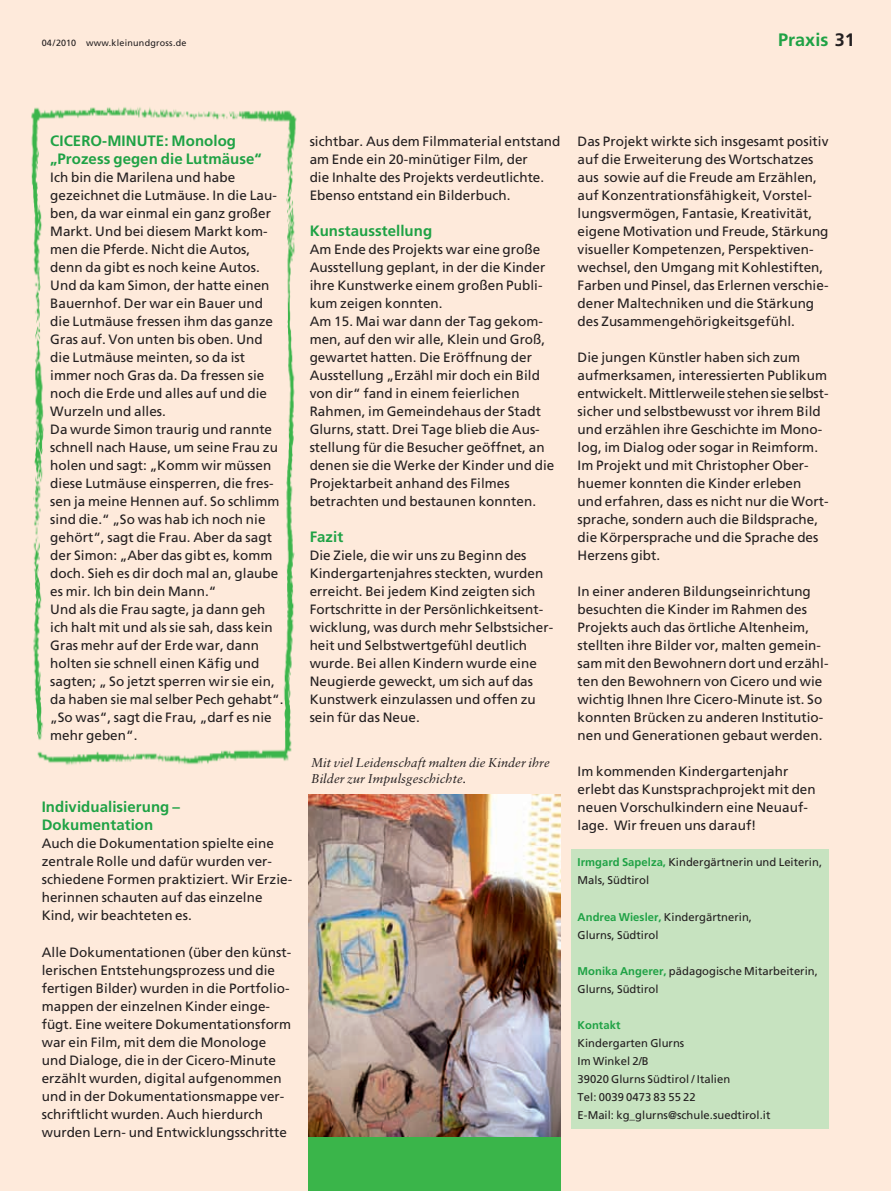
<style>
.page{position:relative;width:891px;height:1191px;background:#fff}
.page>*{position:absolute;margin:0;border:0;box-sizing:border-box;transform-origin:0 0}
.t1{font:700 18px "Frutiger";letter-spacing:.005em;color:#1fa245}
.t2{font:700 15px/18px "Frutiger";letter-spacing:.005em;color:#1fa245}
.t3{font:13.5px/18px "Frutiger";letter-spacing:.005em;color:#231f20}
.t4{font:italic 12.75px/15.8px "Sabon";letter-spacing:.005em;color:#231f20}
.t5{font:11.25px/18px "Frutiger";letter-spacing:.005em;color:#231f20}
.t6{font:700 11.25px "Frutiger";letter-spacing:.005em;color:#1fa245}
.t7{font:9px "Frutiger";letter-spacing:.025em;color:#231f20}
.s1{color:#231f20}
.s2{font-weight:700;color:#1fa245}
</style>
<div class="page">
<div style="left:0;top:0;width:891px;height:1190px;background:#feeadb"></div>
<div style="left:571px;top:848px;width:257px;height:280px;background:#c7e3c0"></div>
<img style="left:31px;top:107px;width:266px;height:658px">
<div style="left:308px;top:1131px;width:252px;height:59px;background:#3ab54a"></div>
<img style="left:308px;top:794px;width:252px;height:342px">
<p class="t7" style="left:42px;top:39px;width:146px">04 /2010 www.kleinundgross.de</p>
<h1 class="t1" style="left:778px;top:32px;width:78px">Praxis <span class="s1">31</span></h1>
<p class="t2" style="left:50px;top:133px;width:213px">CICERO-MINUTE: Monolog „Prozess gegen die Lutmäuse“</p>
<p class="t3" style="left:50px;top:169px;width:235px">Ich bin die Marilena und habe gezeichnet die Lutmäuse. In die Lau&shy;ben, da war einmal ein ganz großer<br>Markt. Und bei diesem Markt kom&shy;men die Pferde. Nicht die Autos, denn da gibt es noch keine Autos.<br>Und da kam Simon, der hatte einen<br>Bauernhof. Der war ein Bauer und die Lutmäuse fressen ihm das ganze<br>Gras auf. Von unten bis oben. Und die Lutmäuse meinten, so da ist immer noch Gras da. Da fressen sie noch die Erde und alles auf und die<br>Wurzeln und alles.<br>Da wurde Simon traurig und rannte schnell nach Hause, um seine Frau zu holen und sagt: „Komm wir müssen diese Lutmäuse einsperren, die fres&shy;sen ja meine Hennen auf. So schlimm sind die.“ „So was hab ich noch nie gehört“, sagt die Frau. Aber da sagt der Simon: „Aber das gibt es, komm doch. Sieh es dir doch mal an, glaube es mir. Ich bin dein Mann.“<br>Und als die Frau sagte, ja dann geh ich halt mit und als sie sah, dass kein<br>Gras mehr auf der Erde war, dann holten sie schnell einen Käfig und sagten; „ So jetzt sperren wir sie ein, da haben sie mal selber Pech gehabt“. „So was“, sagt die Frau, „darf es nie mehr geben“.</p>
<p class="t2" style="left:42px;top:799px;width:140px">Individualisierung –<br>Dokumentation</p>
<p class="t3" style="left:42px;top:835px;width:252px">Auch die Dokumentation spielte eine zentrale Rolle und dafür wurden ver&shy;schiedene Formen praktiziert. Wir Erzie&shy;herinnen schauten auf das einzelne Kind, wir beachteten es.</p>
<p class="t3" style="left:42px;top:943px;width:251px">Alle Dokumentationen (über den künst&shy;lerischen Entstehungsprozess und die fertigen Bilder) wurden in die Portfolio&shy;mappen der einzelnen Kinder einge&shy;fügt. Eine weitere Dokumentationsform war ein Film, mit dem die Monologe und Dialoge, die in der Cicero-Minute erzählt wurden, digital aufgenommen und in der Dokumentationsmappe ver&shy;schriftlicht wurden. Auch hierdurch wurden Lern- und Entwicklungsschritte</p>
<p class="t3" style="left:310px;top:133px;width:252px">sichtbar. Aus dem Filmmaterial entstand am Ende ein 20-minütiger Film, der<br>die Inhalte des Projekts verdeutlichte.<br>Ebenso entstand ein Bilderbuch.</p>
<p class="t2" style="left:310px;top:223px;width:124px">Kunstausstellung</p>
<p class="t3" style="left:310px;top:241px;width:246px">Am Ende des Projekts war eine große Ausstellung geplant, in der die Kinder ihre Kunstwerke einem großen Publi&shy;kum zeigen konnten.<br>Am 15. Mai war dann der Tag gekom&shy;men, auf den wir alle, Klein und Groß, gewartet hatten. Die Eröffnung der Ausstellung „Erzähl mir doch ein Bild von dir“ fand in einem feierlichen Rahmen, im Gemeindehaus der Stadt Glurns, statt. Drei Tage blieb die Aus&shy;stellung für die Besucher geöffnet, an denen sie die Werke der Kinder und die Projektarbeit anhand des Filmes betrachten und bestaunen konnten.</p>
<p class="t2" style="left:310px;top:529px;width:35px">Fazit</p>
<p class="t3" style="left:310px;top:547px;width:245px">Die Ziele, die wir uns zu Beginn des Kindergartenjahres steckten, wurden erreicht. Bei jedem Kind zeigten sich Fortschritte in der Persönlichkeitsent&shy;wicklung, was durch mehr Selbstsicher&shy;heit und Selbstwertgefühl deutlich wurde. Bei allen Kindern wurde eine Neugierde geweckt, um sich auf das Kunstwerk einzulassen und offen zu sein für das Neue.</p>
<p class="t4" style="left:311px;top:755px;width:240px">Mit viel Leidenschaft malten die Kinder ihre<br>Bilder zur Impulsgeschichte.</p>
<p class="t3" style="left:578px;top:133px;width:252px">Das Projekt wirkte sich insgesamt positiv auf die Erweiterung des Wortschatzes aus sowie auf die Freude am Erzählen, auf Konzentrationsfähigkeit, Vorstel&shy;lungsvermögen, Fantasie, Kreativität, eigene Motivation und Freude, Stärkung visueller Kompetenzen, Perspektiven&shy;wechsel, den Umgang mit Kohlestiften, Farben und Pinsel, das Erlernen verschie&shy;dener Maltechniken und die Stärkung des Zusammengehörigkeitsgefühl.</p>
<p class="t3" style="left:578px;top:349px;width:252px">Die jungen Künstler haben sich zum aufmerksamen, interessierten Publikum entwickelt. Mittlerweile stehen sie selbst&shy;sicher und selbstbewusst vor ihrem Bild und erzählen ihre Geschichte im Mono&shy;log, im Dialog oder sogar in Reimform.<br>Im Projekt und mit Christopher Ober&shy;huemer konnten die Kinder erleben und erfahren, dass es nicht nur die Wort&shy;sprache, sondern auch die Bildsprache, die Körpersprache und die Sprache des Herzens gibt.</p>
<p class="t3" style="left:578px;top:583px;width:252px">In einer anderen Bildungseinrichtung besuchten die Kinder im Rahmen des Projekts auch das örtliche Altenheim, stellten ihre Bilder vor, malten gemein&shy;sam mit den Bewohnern dort und erzähl&shy;ten den Bewohnern von Cicero und wie wichtig Ihnen Ihre Cicero-Minute ist. So konnten Brücken zu anderen Institutio&shy;nen und Genera tionen gebaut werden.</p>
<p class="t3" style="left:578px;top:763px;width:240px">Im kommenden Kindergartenjahr erlebt das Kunstsprachprojekt mit den neuen Vorschulkindern eine Neuauf&shy;lage. Wir freuen uns darauf!</p>
<p class="t5" style="left:578px;top:854px;width:246px"><span class="s2">Irmgard Sapelza,</span> Kindergärtnerin und Leiterin,<br>Mals, Südtirol</p>
<p class="t5" style="left:578px;top:908px;width:176px"><span class="s2">Andrea Wiesler,</span> Kindergärtnerin,<br>Glurns, Südtirol</p>
<p class="t5" style="left:578px;top:962px;width:242px"><span class="s2">Monika Angerer,</span> pädagogische Mitarbeiterin,<br>Glurns, Südtirol</p>
<p class="t6" style="left:578px;top:1019px;width:44px">Kontakt</p>
<p class="t5" style="left:578px;top:1034px;width:194px">Kindergarten Glurns<br>Im Winkel 2/B<br>39020 Glurns Südtirol / Italien<br>Tel: 0039 0473 83 55 22<br>E-Mail: kg_glurns@schule.suedtirol.it</p>
</div>
